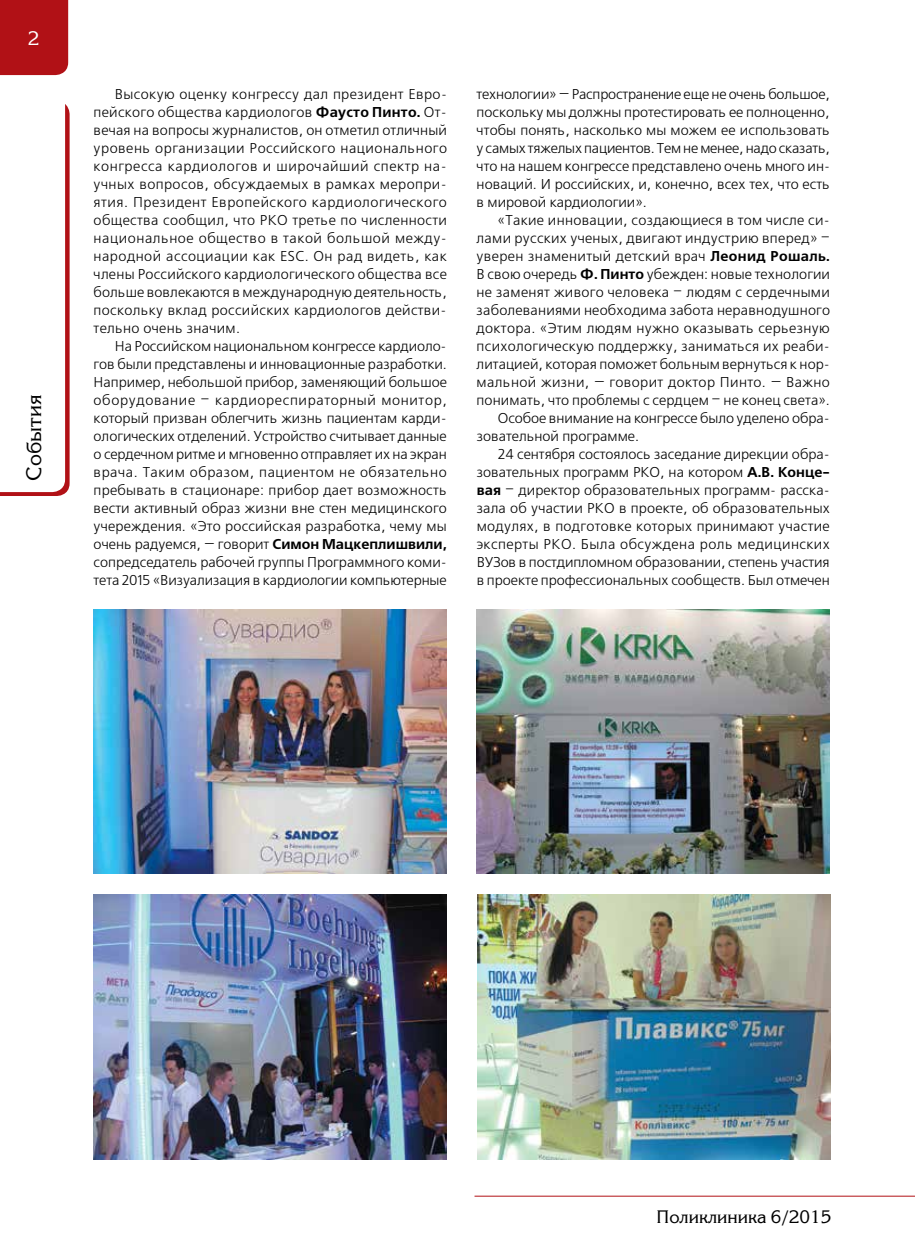
<style>
.page{position:relative;width:915px;height:1255px;background:#fff}
.page>*{position:absolute;margin:0;border:0;box-sizing:border-box;transform-origin:0 0}
.t1{font:21px "Korinna C";color:#000}
.t2{font:19.5px "Korinna C";color:#fff}
.t3{font:18px "Korinna C";color:#000}
.t4{font:14.25px/18px "Free Set C";letter-spacing:.01em;color:#000;text-align:justify}
.t5{font:14.25px "Free Set C";letter-spacing:.03em;color:#000}
.s1{font-weight:700}
</style>
<div class="page">
<div style="left:0;top:0;width:68px;height:75px;background:#b11116"></div>
<hr style="left:474px;top:1195px;width:440px;height:1px;background:#b11116">
<svg style="left:0;top:104px;width:70px;height:392px"></svg>
<img style="left:94px;top:609px;width:352px;height:264px">
<img style="left:476px;top:609px;width:353px;height:264px">
<img style="left:94px;top:894px;width:352px;height:264px">
<img style="left:477px;top:894px;width:353px;height:264px">
<h2 class="t2" style="left:28px;top:27px;width:13px">2</h2>
<h1 class="t1" style="left:22px;top:480px;width:87px;rotate:-90deg">События</h1>
<p class="t4" style="left:94px;top:86px;width:355px;text-indent:21px">Высокую оценку конгрессу дал президент Евро&shy;пейского общества кардиологов <span class="s1">Фаусто Пинто.</span> От&shy;вечая на вопросы журналистов, он отметил отличный уровень организации Российского национального конгресса кардиологов и широчайший спектр на&shy;учных вопросов, обсуждаемых в рамках меропри&shy;ятия. Президент Европейского кардиологического общества сообщил, что РКО третье по численности национальное общество в такой большой между&shy;народной ассоциации как ESC. Он рад видеть, как члены Российского кардиологического общества все больше вовлекаются в международную деятельность, поскольку вклад российских кардиологов действи&shy;тельно очень значим.</p>
<p class="t4" style="left:94px;top:338px;width:355px;text-indent:21px">На Российском национальном конгрессе кардиоло&shy;гов были представлены и инновационные разработки.<br>Например, небольшой прибор, заменяющий большое оборудование – кардиореспираторный монитор, который призван облегчить жизнь пациентам карди&shy;ологических отделений. Устройство считывает данные о сердечном ритме и мгновенно отправляет их на экран врача. Таким образом, пациентом не обязательно пребывать в стационаре: прибор дает возможность вести активный образ жизни вне стен медицинского учереждения. «Это российская разработка, чему мы очень радуемся, — говорит <span class="s1">Симон Мацкеплишвили, </span>сопредседатель рабочей группы Программного коми&shy;тета 2015 «Визуализация в кардиологии компьютерные</p>
<p class="t4" style="left:476px;top:85px;width:355px">технологии» — Распространение еще не очень большое, поскольку мы должны протестировать ее полноценно, чтобы понять, насколько мы можем ее использовать у самых тяжелых пациентов. Тем не менее, надо сказать, что на нашем конгрессе представлено очень много ин&shy;новаций. И российских, и, конечно, всех тех, что есть в мировой кардиологии».</p>
<p class="t4" style="left:497px;top:211px;width:333px">«Такие инновации, создающиеся в том числе си-</p>
<p class="t4" style="left:476px;top:229px;width:354px">лами русских ученых, двигают индустрию вперед» –</p>
<p class="t4" style="left:476px;top:247px;width:354px">уверен знаменитый детский врач <span class="s1">Леонид Рошаль.</span></p>
<p class="t4" style="left:476px;top:265px;width:355px">В свою очередь <span class="s1">Ф. Пинто</span> убежден: новые технологии</p>
<p class="t4" style="left:476px;top:283px;width:354px">не заменят живого человека – людям с сердечными</p>
<p class="t4" style="left:476px;top:301px;width:355px">заболеваниями необходима забота неравнодушного</p>
<p class="t4" style="left:476px;top:319px;width:354px">доктора. «Этим людям нужно оказывать серьезную</p>
<p class="t4" style="left:476px;top:337px;width:354px">психологическую поддержку, заниматься их реаби-</p>
<p class="t4" style="left:476px;top:355px;width:354px">литацией, которая поможет больным вернуться к нор-</p>
<p class="t4" style="left:476px;top:373px;width:354px">мальной жизни, — говорит доктор Пинто. — Важно</p>
<p class="t4" style="left:476px;top:391px;width:354px">понимать, что проблемы с сердцем – не конец света».</p>
<p class="t4" style="left:497px;top:409px;width:333px">Особое внимание на конгрессе было уделено обра-</p>
<p class="t4" style="left:476px;top:427px;width:164px">зовательной программе.</p>
<p class="t4" style="left:497px;top:445px;width:333px">24 сентября состоялось заседание дирекции обра-</p>
<p class="t4" style="left:476px;top:463px;width:354px">зовательных программ РКО, на котором <span class="s1">А.В. Конце-</span></p>
<p class="t4" style="left:476px;top:481px;width:354px"><span class="s1">вая</span> – директор образовательных программ- расска-</p>
<p class="t4" style="left:476px;top:499px;width:355px">зала об участии РКО в проекте, об образовательных</p>
<p class="t4" style="left:476px;top:517px;width:354px">модулях, в подготовке которых принимают участие</p>
<p class="t5" style="left:476px;top:536px;width:354px">эксперты РКО. Была обсуждена роль медицинских</p>
<p class="t4" style="left:476px;top:553px;width:354px">ВУЗов в постдипломном образовании, степень участия</p>
<p class="t4" style="left:476px;top:571px;width:354px">в проекте профессиональных сообществ. Был отмечен</p>
<p class="t3" style="left:656px;top:1206px;width:176px">Поликлиника 6/2015</p>
</div>
